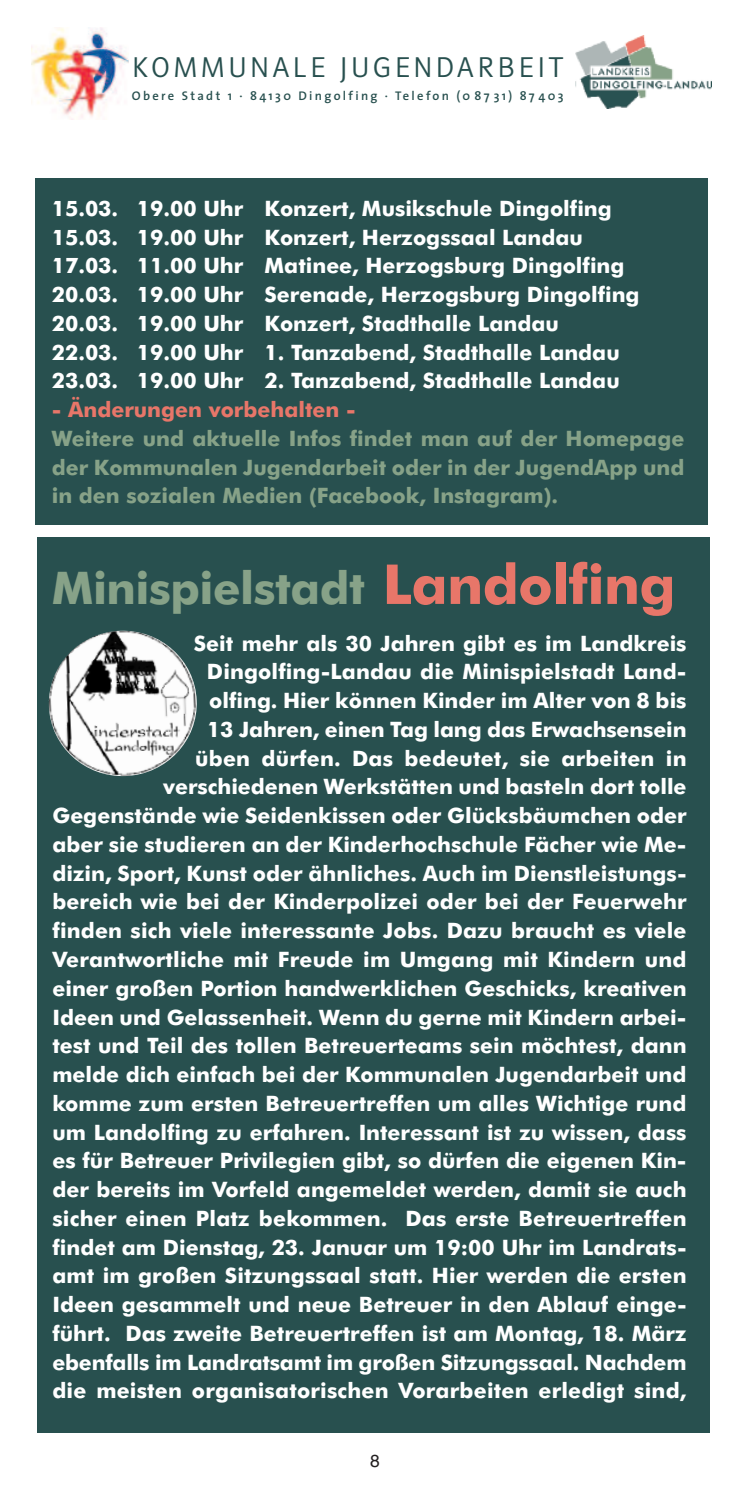
<style>
.page{position:relative;width:745px;height:1489px;background:#fff}
.page>*{position:absolute;margin:0;border:0;box-sizing:border-box;transform-origin:0 0}
.t1{font:700 45px "Futura BT";letter-spacing:-.01em;color:#87a288}
.t2{font:29.5px "Polo 22 Leicht";letter-spacing:.125em;color:#28504f}
.t3{font:700 21.25px/28.8px "Futura BT";color:#fff}
.t4{font:700 21.25px/28.8px "Futura BT";color:#87a288;text-align:justify}
.t5{font:700 21.25px "Futura BT";color:#e87669}
.t6{font:17.5px "Helvetica";color:#231f20}
.t7{font:600 12.5px "The Sans";letter-spacing:.185em;color:#28504f}
.s1{font-size:55px;color:#e87669}
</style>
<div class="page">
<img style="left:31px;top:28px;width:97px;height:91px">
<img style="left:575px;top:36px;width:135px;height:73px">
<div style="left:35px;top:178px;width:672px;height:346px;background:#28504f"></div>
<div style="left:37px;top:537px;width:672px;height:894px;background:#28504f"></div>
<img style="left:48px;top:630px;width:149px;height:147px">
<h2 class="t2" style="left:132px;top:52px;width:431px">KOMMUNALE JUGENDARBEIT</h2>
<p class="t7" style="left:132px;top:90px;width:433px">Obere Stadt 1 · 84130 Dingolfing · Telefon (0 87 31) 87 403</p>
<p class="t3" style="left:52px;top:196px;width:589px">15.03. 19.00 Uhr Konzert, Musikschule Dingolfing 15.03. 19.00 Uhr Konzert, Herzogssaal Landau 17.03. 11.00 Uhr Matinee, Herzogsburg Dingolfing 20.03. 19.00 Uhr Serenade, Herzogsburg Dingolfing 20.03. 19.00 Uhr Konzert, Stadthalle Landau<br>22.03. 19.00 Uhr 1. Tanzabend, Stadthalle Landau 23.03. 19.00 Uhr 2. Tanzabend, Stadthalle Landau</p>
<p class="t5" style="left:52px;top:401px;width:305px">- Änderungen vorbehalten -</p>
<p class="t4" style="left:52px;top:426px;width:633px">Weitere und aktuelle Infos findet man auf der Homepage der Kommunalen Jugendarbeit oder in der JugendApp und in den sozialen Medien (Facebook, Instagram).</p>
<h1 class="t1" style="left:52px;top:570px;width:625px">Minispielstadt <span class="s1">Landolfing</span></h1>
<p class="t3" style="left:52px;top:630px;width:635px;text-align:right">Seit mehr als 30 Jahren gibt es im Landkreis Dingolfing-Landau die Minispielstadt Land-<br>olfing. Hier können Kinder im Alter von 8 bis<br>13 Jahren, einen Tag lang das Erwachsensein<br>üben dürfen. Das bedeutet, sie arbeiten in verschiedenen Werkstätten und basteln dort tolle Gegenstände wie Seidenkissen oder Glücksbäumchen oder aber sie studieren an der Kinderhochschule Fächer wie Me&shy;dizin, Sport, Kunst oder ähnliches. Auch im Dienstleistungs&shy;bereich wie bei der Kinderpolizei oder bei der Feuerwehr finden sich viele interessante Jobs. Dazu braucht es viele Verantwortliche mit Freude im Umgang mit Kindern und einer großen Portion handwerklichen Geschicks, kreativen Ideen und Gelassenheit. Wenn du gerne mit Kindern arbei&shy;test und Teil des tollen Betreuerteams sein möchtest, dann melde dich einfach bei der Kommunalen Jugendarbeit und komme zum ersten Betreuertreffen um alles Wichtige rund um Landolfing zu erfahren. Interessant ist zu wissen, dass es für Betreuer Privilegien gibt, so dürfen die eigenen Kin&shy;der bereits im Vorfeld angemeldet werden, damit sie auch sicher einen Platz bekommen. Das erste Betreuertreffen findet am Dienstag, 23. Januar um 19:00 Uhr im Landrats&shy;amt im großen Sitzungssaal statt. Hier werden die ersten Ideen gesammelt und neue Betreuer in den Ablauf einge&shy;führt. Das zweite Betreuertreffen ist am Montag, 18. März ebenfalls im Landratsamt im großen Sitzungssaal. Nachdem die meisten organisatorischen Vorarbeiten erledigt sind,</p>
<p class="t6" style="left:370px;top:1452px;width:11px">8</p>
</div>
